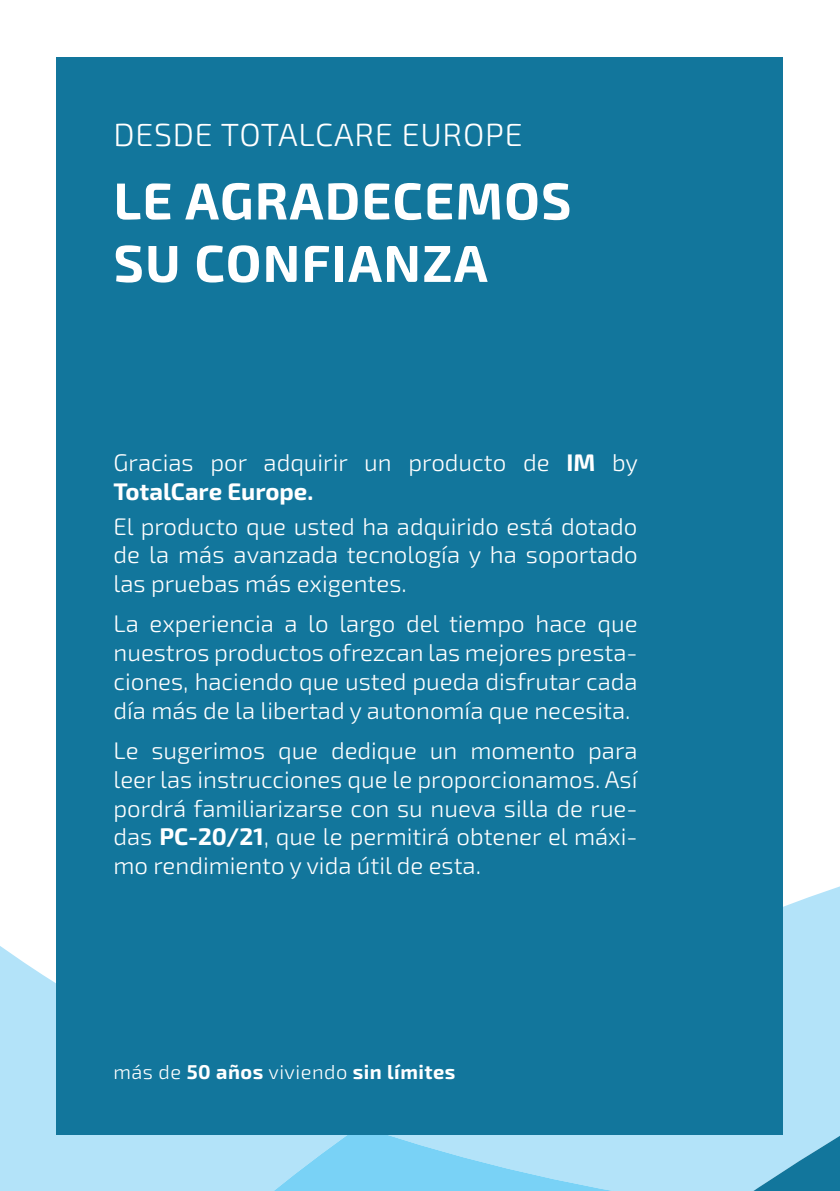
<style>
.page{position:relative;width:840px;height:1191px;background:#fff}
.page>*{position:absolute;margin:0;border:0;box-sizing:border-box;transform-origin:0 0}
._00-intro-titulo{font:700 52px/62.4px "Exo 2";letter-spacing:.025em;color:#fff}
.t1{font:300 32px "Exo 2";letter-spacing:.025em;color:#fff}
._00-intro-texto{font:300 24px/28.8px "Exo 2";color:#fff;text-align:justify}
.t2{font:700 20px "Exo 2";letter-spacing:.025em;color:#fff}
.s1{font-weight:700}
.s2{font-weight:300}
</style>
<div class="page">
<svg style="left:0;top:751px;width:839px;height:440px;fill:#b3e3f9"></svg>
<div style="left:57px;top:57px;width:725px;height:1077px;background:#12769c"></div>
<p class="t1" style="left:113px;top:116px;width:410px">DESDE TOTALCARE EUROPE</p>
<p class="_00-intro-titulo" style="left:113px;top:171px;width:459px">LE AGRADECEMOS<br>SU CONFIANZA</p>
<p class="_00-intro-texto" style="left:113px;top:449px;width:525px">Gracias por adquirir un producto de <span class="s1">IM</span> by<br><span class="s1">TotalCare Europe.</span></p>
<p class="_00-intro-texto" style="left:113px;top:512px;width:525px">El producto que usted ha adquirido está dotado de la más avanzada tecnología y ha soportado las pruebas más exigentes.</p>
<p class="_00-intro-texto" style="left:113px;top:610px;width:525px">La experiencia a lo largo del tiempo hace que nuestros productos ofrezcan las mejores presta&shy;ciones, haciendo que usted pueda disfrutar cada día más de la libertad y autonomía que necesita.</p>
<p class="_00-intro-texto" style="left:113px;top:736px;width:525px">Le sugerimos que dedique un momento para leer las instrucciones que le proporcionamos. Así pordrá familiarizarse con su nueva silla de rue&shy;das <span class="s1">PC-20/21</span>, que le permitirá obtener el máxi&shy;mo rendimiento y vida útil de esta.</p>
<p class="t2" style="left:113px;top:1060px;width:343px"><span class="s2">más de</span> 50 años <span class="s2">viviendo</span> sin límites</p>
</div>
